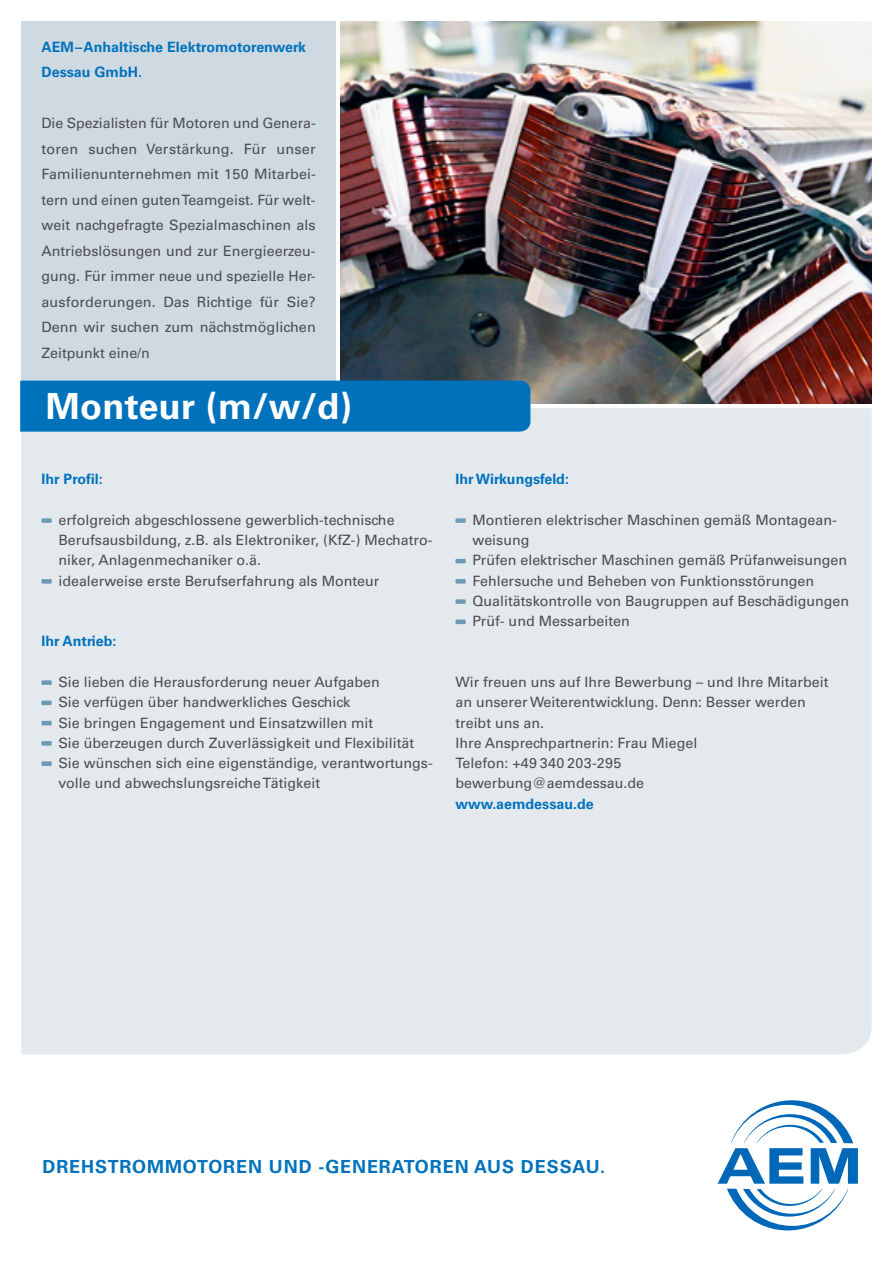
<style>
.page{position:relative;width:893px;height:1263px;background:#fff}
.page>*{position:absolute;margin:0;border:0;box-sizing:border-box;transform-origin:0 0}
.t1{font:700 36px "Univers LT Std";color:#fff}
.t2{font:700 18px "Univers LT Std";letter-spacing:.05em;color:#0072bc}
.t3{font:14.25px/20.2px "Univers LT Std";color:#4d4d4f}
.t4{font:700 14.25px/25.5px "Univers LT Std";color:#0072bc}
</style>
<div class="page">
<img style="left:340px;top:21px;width:532px;height:383px">
<div style="left:21px;top:408px;width:851px;height:646px;background:#e4e9ee"></div>
<div style="left:41px;top:518px;width:11px;height:5px;background:#6d9ab4"></div>
<div style="left:41px;top:579px;width:11px;height:5px;background:#6d9ab4"></div>
<div style="left:41px;top:680px;width:11px;height:5px;background:#6d9ab4"></div>
<svg style="left:41px;top:701px;width:11px;height:4px"></svg>
<svg style="left:41px;top:721px;width:11px;height:4px"></svg>
<div style="left:41px;top:741px;width:11px;height:5px;background:#6d9ab4"></div>
<div style="left:41px;top:761px;width:11px;height:5px;background:#6d9ab4"></div>
<div style="left:455px;top:518px;width:11px;height:5px;background:#6d9ab4"></div>
<svg style="left:455px;top:559px;width:11px;height:4px"></svg>
<div style="left:455px;top:579px;width:11px;height:5px;background:#6d9ab4"></div>
<div style="left:455px;top:599px;width:11px;height:5px;background:#6d9ab4"></div>
<svg style="left:455px;top:620px;width:11px;height:4px"></svg>
<div style="left:21px;top:21px;width:315px;height:383px;background:#ced9e2"></div>
<div style="left:20px;top:381px;width:510px;height:51px;background:#0072bc"></div>
<svg style="left:718px;top:1100px;width:140px;height:130px"></svg>
<p class="t4" style="left:41px;top:34px;width:266px">AEM – Anhaltische Elektromotorenwerk<br>Dessau GmbH.</p>
<p class="t3" style="left:41px;top:111px;width:276px;line-height:25.5px;text-align:justify">Die Spezialisten für Motoren und Genera&shy;toren suchen Verstärkung. Für unser Familienunternehmen mit 150 Mitarbei&shy;tern und einen guten Teamgeist. Für welt&shy;weit nachgefragte Spezialmaschinen als Antriebslösungen und zur Energieerzeu&shy;gung. Für immer neue und spezielle Her&shy;ausforderungen. Das Richtige für Sie?<br>Denn wir suchen zum nächstmöglichen Zeitpunkt eine/n</p>
<h1 class="t1" style="left:46px;top:385px;width:308px">Monteur (m/w/d)</h1>
<p class="t4" style="left:41px;top:467px;width:63px">Ihr Profil:</p>
<p class="t3" style="left:58px;top:510px;width:376px">erfolgreich abgeschlossene gewerblich-technische Berufsausbildung, z.B. als Elektroniker, (KfZ-) Mechatro&shy;niker, Anlagenmechaniker o.ä.<br>idealerweise erste Berufserfahrung als Monteur</p>
<p class="t4" style="left:41px;top:629px;width:77px">Ihr Antrieb:</p>
<p class="t3" style="left:58px;top:672px;width:376px">Sie lieben die Herausforderung neuer Aufgaben<br>Sie verfügen über handwerkliches Geschick<br>Sie bringen Engagement und Einsatzwillen mit<br>Sie überzeugen durch Zuverlässigkeit und Flexibilität Sie wünschen sich eine eigenständige, verantwortungs&shy;volle und abwechslungsreiche Tätigkeit</p>
<p class="t4" style="left:455px;top:467px;width:115px">Ihr Wirkungsfeld:</p>
<p class="t3" style="left:472px;top:510px;width:378px">Montieren elektrischer Maschinen gemäß Montagean&shy;weisung<br>Prüfen elektrischer Maschinen gemäß Prüfanweisungen Fehlersuche und Beheben von Funktionsstörungen Qualitätskontrolle von Baugruppen auf Beschädigungen Prüf- und Messarbeiten</p>
<p class="t3" style="left:455px;top:672px;width:374px">Wir freuen uns auf Ihre Bewerbung – und Ihre Mitarbeit an unserer Weiterentwicklung. Denn: Besser werden treibt uns an.<br>Ihre Ansprechpartnerin: Frau Miegel<br>Telefon: +49 340 203-295<br>bewerbung@aemdessau.de</p>
<p class="t4" style="left:455px;top:791px;width:140px">www.aemdessau.de</p>
<p class="t2" style="left:43px;top:1156px;width:564px">DrehstromMotoren und -Generatoren aus Dessau.</p>
</div>
